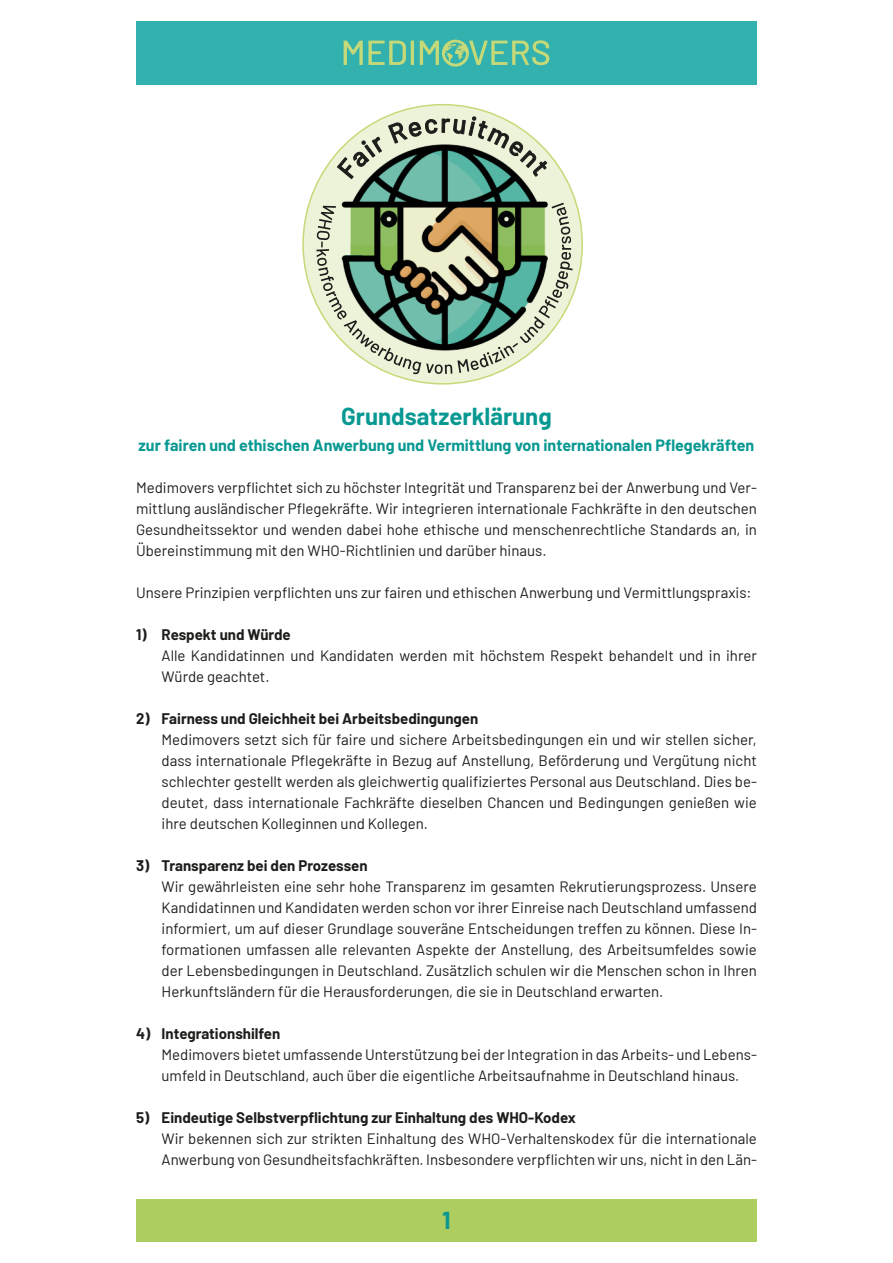
<style>
.page{position:relative;width:893px;height:1263px;background:#fff}
.page>*{position:absolute;margin:0;border:0;box-sizing:border-box;transform-origin:0 0}
._1111{font:700 24px "Barlow";color:#089892}
._1111-2{font:700 16.05px "Barlow";color:#089892}
._1111_einzug{font:15px/21px "Barlow";color:#1d1d1b}
._1111-3{font:15px/21px "Barlow";color:#1d1d1b;text-align:justify}
._1111-4{font:700 15px "Barlow";color:#1d1d1b}
</style>
<div class="page">
<div style="left:136px;top:1199px;width:621px;height:43px;background:#aecd60"></div>
<div style="left:303px;top:105px;width:279px;height:279px;background:#edf3d8;border-radius:50%"></div>
<div style="left:136px;top:21px;width:621px;height:64px;background:#32b1ae"></div>
<svg style="left:316px;top:203px;width:257px;height:171px"></svg>
<svg style="left:336px;top:39px;width:212px;height:234px"></svg>
<p class="_1111" style="left:341px;top:399px;width:212px">Grundsatzerklärung</p>
<p class="_1111-2" style="left:139px;top:433px;width:617px">zur fairen und ethischen Anwerbung und Vermittlung von internationalen Pflegekräften</p>
<p class="_1111-3" style="left:136px;top:476px;width:622px">Medimovers verpflichtet sich zu höchster Integrität und Transparenz bei der Anwerbung und Ver&shy;mittlung ausländischer Pflegekräfte. Wir integrieren internationale Fachkräfte in den deutschen Gesundheitssektor und wenden dabei hohe ethische und menschenrechtliche Standards an, in Übereinstimmung mit den WHO-Richtlinien und darüber hinaus.</p>
<p class="_1111-3" style="left:136px;top:581px;width:617px">Unsere Prinzipien verpflichten uns zur fairen und ethischen Anwerbung und Vermittlungspraxis:</p>
<p class="_1111-4" style="left:136px;top:623px;width:156px">1) Respekt und Würde</p>
<p class="_1111_einzug" style="left:162px;top:644px;width:597px">Alle Kandidatinnen und Kandidaten werden mit höchstem Respekt behandelt und in ihrer<br>Würde geachtet.</p>
<p class="_1111-4" style="left:136px;top:707px;width:344px">2) Fairness und Gleichheit bei Arbeitsbedingungen</p>
<p class="_1111_einzug" style="left:162px;top:728px;width:597px;text-align:justify">Medimovers setzt sich für faire und sichere Arbeitsbedingungen ein und wir stellen sicher, dass internationale Pflegekräfte in Bezug auf Anstellung, Beförderung und Vergütung nicht schlechter gestellt werden als gleichwertig qualifiziertes Personal aus Deutschland. Dies be&shy;deutet, dass internationale Fachkräfte dieselben Chancen und Bedingungen genießen wie ihre deutschen Kolleginnen und Kollegen.</p>
<p class="_1111-4" style="left:136px;top:854px;width:233px">3) Transparenz bei den Prozessen</p>
<p class="_1111_einzug" style="left:162px;top:875px;width:597px;text-align:justify">Wir gewährleisten eine sehr hohe Transparenz im gesamten Rekrutierungsprozess. Unsere Kandidatinnen und Kandidaten werden schon vor ihrer Einreise nach Deutschland umfassend informiert, um auf dieser Grundlage souveräne Entscheidungen treffen zu können. Diese In&shy;formationen umfassen alle relevanten Aspekte der Anstellung, des Arbeitsumfeldes sowie der Lebensbedingungen in Deutschland. Zusätzlich schulen wir die Menschen schon in Ihren Herkunftsländern für die Herausforderungen, die sie in Deutschland erwarten.</p>
<p class="_1111-4" style="left:136px;top:1022px;width:146px">4) Integrationshilfen</p>
<p class="_1111_einzug" style="left:162px;top:1043px;width:597px">Medimovers bietet umfassende Unterstützung bei der Integration in das Arbeits- und Lebens&shy;umfeld in Deutschland, auch über die eigentliche Arbeitsaufnahme in Deutschland hinaus.</p>
<p class="_1111-4" style="left:136px;top:1106px;width:441px">5) Eindeutige Selbstverpflichtung zur Einhaltung des WHO-Kodex</p>
<p class="_1111_einzug" style="left:162px;top:1127px;width:597px">Wir bekennen sich zur strikten Einhaltung des WHO-Verhaltenskodex für die internationale<br>Anwerbung von Gesundheitsfachkräften. Insbesondere verpflichten wir uns, nicht in den Län-</p>
<h1 class="_1111" style="left:442px;top:1203px;width:10px">1</h1>
</div>
